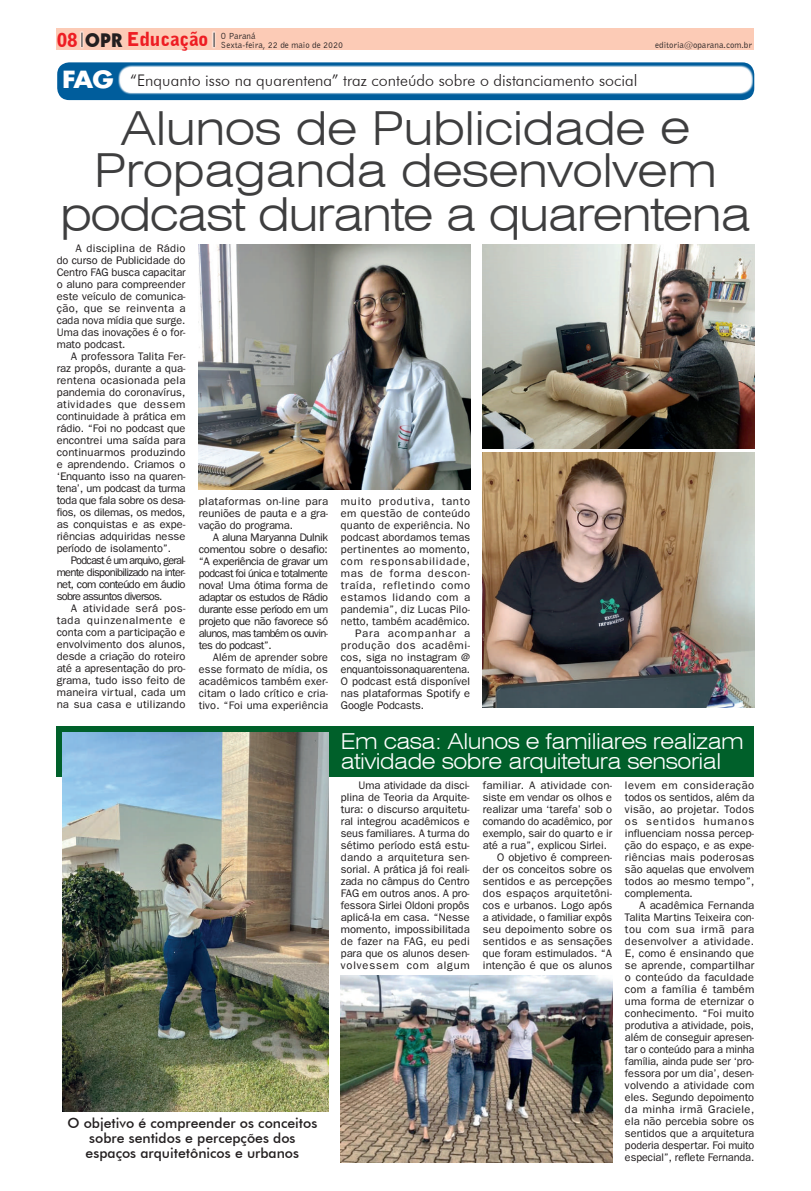
<style>
.page{position:relative;width:811px;height:1191px;background:#fff}
.page>*{position:absolute;margin:0;border:0;box-sizing:border-box;transform-origin:0 0}
.t1{font:300 expanded 47px/43px "Swiss 721 BT";letter-spacing:-.01em;color:#3e3e3f;text-align:center}
.t2{font:300 expanded 22px/20px "Swiss 721 BT";letter-spacing:-.02em;color:#fff}
.t3{font:900 19px "Bell Gothic BT";color:#ee1d23}
.t4{font:300 16px "Futura BT";color:#231f20}
.t5{font:500 14px/15px "Futura BT";color:#231f20;text-align:center}
.t6{font:11px/12px "Franklin Gothic";letter-spacing:.01em;color:#231f20;text-align:justify}
.t7{font:11px "Franklin Gothic";letter-spacing:-.01em;color:#231f20}
.t8{font:11px "Franklin Gothic";letter-spacing:.03em;color:#231f20}
.t9{font:11px "Franklin Gothic";letter-spacing:.075em;color:#231f20}
.t10{font:11px "Franklin Gothic";letter-spacing:.065em;color:#231f20}
.t11{font:11px "Franklin Gothic";letter-spacing:.055em;color:#231f20}
.t12{font:11px "Franklin Gothic";letter-spacing:.05em;color:#231f20}
.t13{font:11px "Franklin Gothic";letter-spacing:.07em;color:#231f20}
.t14{font:11px "Franklin Gothic";letter-spacing:.08em;color:#231f20}
.t15{font:9px "Bell Gothic BT";color:#231f20}
.s1{font-family:"Geometric 231 BT Heavy C";font-weight:400;color:#231f20}
.s2{font-family:"Futura";font-weight:700;font-size:23px;color:#fff}
</style>
<div class="page">
<svg style="left:56px;top:726px;width:698px;height:53px"></svg>
<div style="left:57px;top:726px;width:697px;height:50px;background:#00602a"></div>
<div style="left:57px;top:28px;width:697px;height:22px;background:#fccbb6"></div>
<svg style="left:80px;top:31px;width:4px;height:18px"></svg>
<svg style="left:82px;top:33px;width:1px;height:14px"></svg>
<svg style="left:212px;top:31px;width:4px;height:18px"></svg>
<svg style="left:214px;top:33px;width:1px;height:14px"></svg>
<svg style="left:57px;top:62px;width:698px;height:39px"></svg>
<div style="left:57px;top:62px;width:697px;height:38px;background:#005d9c;border-radius:12px"></div>
<svg style="left:118px;top:65px;width:635px;height:30px"></svg>
<div style="left:121px;top:68px;width:629px;height:24px;background:#fff;border-radius:11px"></div>
<div style="left:120px;top:67px;width:631px;height:26px;border:1px solid #fff;border-radius:11px"></div>
<img style="left:483px;top:244px;width:271px;height:204px">
<img style="left:483px;top:453px;width:271px;height:254px">
<img style="left:199px;top:244px;width:271px;height:245px">
<img style="left:341px;top:975px;width:271px;height:187px">
<img style="left:63px;top:732px;width:265px;height:379px">
<h3 class="t3" style="left:57px;top:27px;width:200px">08 <span class="s1">OPR</span> Educação <sup>O</sup> <sup>Paraná</sup></h3>
<p class="t15" style="left:221px;top:39px;width:124px">Sexta-feira, 22 de maio de 2020</p>
<p class="t15" style="left:655px;top:39px;width:98px">editoria@oparana.com.br</p>
<h3 class="t4" style="left:62px;top:70px;width:576px"><span class="s2">FAG</span> “Enquanto isso na quarentena” traz conteúdo sobre o distanciamento social</h3>
<h1 class="t1" style="left:60px;top:107px;width:692px">Alunos de Publicidade e<br>Propaganda desenvolvem podcast durante a quarentena</h1>
<p class="t6" style="left:57px;top:242px;width:130px;text-indent:19px">A disciplina de Rádio do curso de Publicidade do Centro FAG busca capacitar o aluno para compreender este veículo de comunica&shy;ção, que se reinventa a cada nova mídia que surge.<br>Uma das inovações é o for&shy;mato podcast.</p>
<p class="t6" style="left:57px;top:350px;width:130px;text-indent:14px">A professora Talita Fer&shy;raz propôs, durante a qua&shy;rentena ocasionada pela pandemia do coronavírus, atividades que dessem continuidade à prática em rádio. “Foi no podcast que encontrei uma saída para continuarmos produzindo e aprendendo. Criamos o ‘Enquanto isso na quaren&shy;tena’, um podcast da turma toda que fala sobre os desa&shy;fios, os dilemas, os medos, as conquistas e as expe&shy;riências adquiridas nesse período de isolamento”.</p>
<p class="t6" style="left:57px;top:554px;width:130px;text-indent:14px">Podcast é um arquivo, geral&shy;mente disponibilizado na inter&shy;net, com conteúdo em áudio sobre assuntos diversos.</p>
<p class="t6" style="left:57px;top:602px;width:130px;text-indent:14px">A atividade será pos&shy;tada quinzenalmente e conta com a participação e envolvimento dos alunos, desde a criação do roteiro até a apresentação do pro&shy;grama, tudo isso feito de maneira virtual, cada um na sua casa e utilizando</p>
<p class="t6" style="left:199px;top:494px;width:131px">plataformas on-line para reuniões de pauta e a gra&shy;vação do programa.</p>
<p class="t6" style="left:199px;top:530px;width:131px;text-indent:14px">A aluna Maryanna Dulnik comentou sobre o desafio: “A experiência de gravar um podcast foi única e totalmente nova! Uma ótima forma de adaptar os estudos de Rádio durante esse período em um projeto que não favorece só alunos, mas também os ouvin&shy;tes do podcast”.</p>
<p class="t6" style="left:199px;top:650px;width:131px;text-indent:14px">Além de aprender sobre esse formato de mídia, os acadêmicos também exer&shy;citam o lado crítico e cria&shy;tivo. “Foi uma experiência</p>
<p class="t5" style="left:67px;top:1115px;width:251px">O objetivo é compreender os conceitos sobre sentidos e percepções dos espaços arquitetônicos e urbanos</p>
<p class="t9" style="left:341px;top:494px;width:131px">muito produtiva, tanto</p>
<p class="t8" style="left:341px;top:506px;width:131px">em questão de conteúdo</p>
<p class="t6" style="left:341px;top:518px;width:131px">quanto de experiência. No</p>
<p class="t6" style="left:341px;top:530px;width:131px">podcast abordamos temas</p>
<p class="t6" style="left:341px;top:542px;width:131px">pertinentes ao momento,</p>
<p class="t9" style="left:341px;top:554px;width:131px">com responsabilidade,</p>
<p class="t13" style="left:341px;top:566px;width:131px">mas de forma descon-</p>
<p class="t10" style="left:341px;top:578px;width:131px">traída, refletindo como</p>
<p class="t12" style="left:341px;top:590px;width:131px">estamos lidando com a</p>
<p class="t6" style="left:341px;top:602px;width:131px">pandemia”, diz Lucas Pilo-</p>
<p class="t6" style="left:341px;top:614px;width:131px">netto, também acadêmico.</p>
<p class="t14" style="left:355px;top:626px;width:117px">Para acompanhar a</p>
<p class="t11" style="left:341px;top:638px;width:131px">produção dos acadêmi-</p>
<p class="t6" style="left:341px;top:650px;width:131px">cos, siga no instagram @</p>
<p class="t7" style="left:341px;top:662px;width:131px">enquantoissonaquarentena.</p>
<p class="t6" style="left:341px;top:674px;width:131px">O podcast está disponível</p>
<p class="t6" style="left:341px;top:686px;width:131px">nas plataformas Spotify e</p>
<p class="t6" style="left:341px;top:698px;width:85px">Google Podcasts.</p>
<h2 class="t2" style="left:341px;top:731px;width:404px">Em casa: Alunos e familiares realizam atividade sobre arquitetura sensorial</h2>
<p class="t6" style="left:341px;top:779px;width:130px;text-indent:18px">Uma atividade da disci&shy;plina de Teoria da Arquite&shy;tura: o discurso arquitetu&shy;ral integrou acadêmicos e seus familiares. A turma do sétimo período está estu&shy;dando a arquitetura sen&shy;sorial. A prática já foi reali&shy;zada no câmpus do Centro FAG em outros anos. A pro&shy;fessora Sirlei Oldoni propôs aplicá-la em casa. “Nesse momento, impossibilitada de fazer na FAG, eu pedi para que os alunos desen&shy;volvessem com algum</p>
<p class="t6" style="left:483px;top:779px;width:131px">familiar. A atividade con-</p>
<p class="t6" style="left:483px;top:791px;width:131px">siste em vendar os olhos e</p>
<p class="t6" style="left:483px;top:803px;width:131px">realizar uma ‘tarefa’ sob o</p>
<p class="t7" style="left:483px;top:815px;width:131px">comando do acadêmico, por</p>
<p class="t6" style="left:483px;top:827px;width:131px">exemplo, sair do quarto e ir</p>
<p class="t6" style="left:483px;top:839px;width:126px">até a rua”, explicou Sirlei.</p>
<p class="t6" style="left:497px;top:851px;width:117px">O objetivo é compreen-</p>
<p class="t6" style="left:483px;top:863px;width:131px">der os conceitos sobre os</p>
<p class="t6" style="left:483px;top:875px;width:131px">sentidos e as percepções</p>
<p class="t8" style="left:483px;top:887px;width:131px">dos espaços arquitetôni-</p>
<p class="t6" style="left:483px;top:899px;width:131px">cos e urbanos. Logo após</p>
<p class="t6" style="left:483px;top:911px;width:131px">a atividade, o familiar expôs</p>
<p class="t6" style="left:483px;top:923px;width:131px">seu depoimento sobre os</p>
<p class="t6" style="left:483px;top:935px;width:131px">sentidos e as sensações</p>
<p class="t6" style="left:483px;top:947px;width:131px">que foram estimulados. “A</p>
<p class="t6" style="left:483px;top:959px;width:131px">intenção é que os alunos</p>
<p class="t6" style="left:625px;top:779px;width:131px">levem em consideração todos os sentidos, além da visão, ao projetar. Todos os sentidos humanos influenciam nossa percep&shy;ção do espaço, e as expe&shy;riências mais poderosas são aquelas que envolvem todos ao mesmo tempo”, complementa.</p>
<p class="t6" style="left:625px;top:899px;width:131px;text-indent:14px">A acadêmica Fernanda Talita Martins Teixeira con&shy;tou com sua irmã para desenvolver a atividade.<br>E, como é ensinando que se aprende, compartilhar o conteúdo da faculdade com a família é também uma forma de eternizar o conhecimento. “Foi muito produtiva a atividade, pois, além de conseguir apresen&shy;tar o conteúdo para a minha família, ainda pude ser ‘pro&shy;fessora por um dia’, desen&shy;volvendo a atividade com eles. Segundo depoimento da minha irmã Graciele, ela não percebia sobre os sentidos que a arquitetura poderia despertar. Foi muito especial”, reflete Fernanda.</p>
</div>
